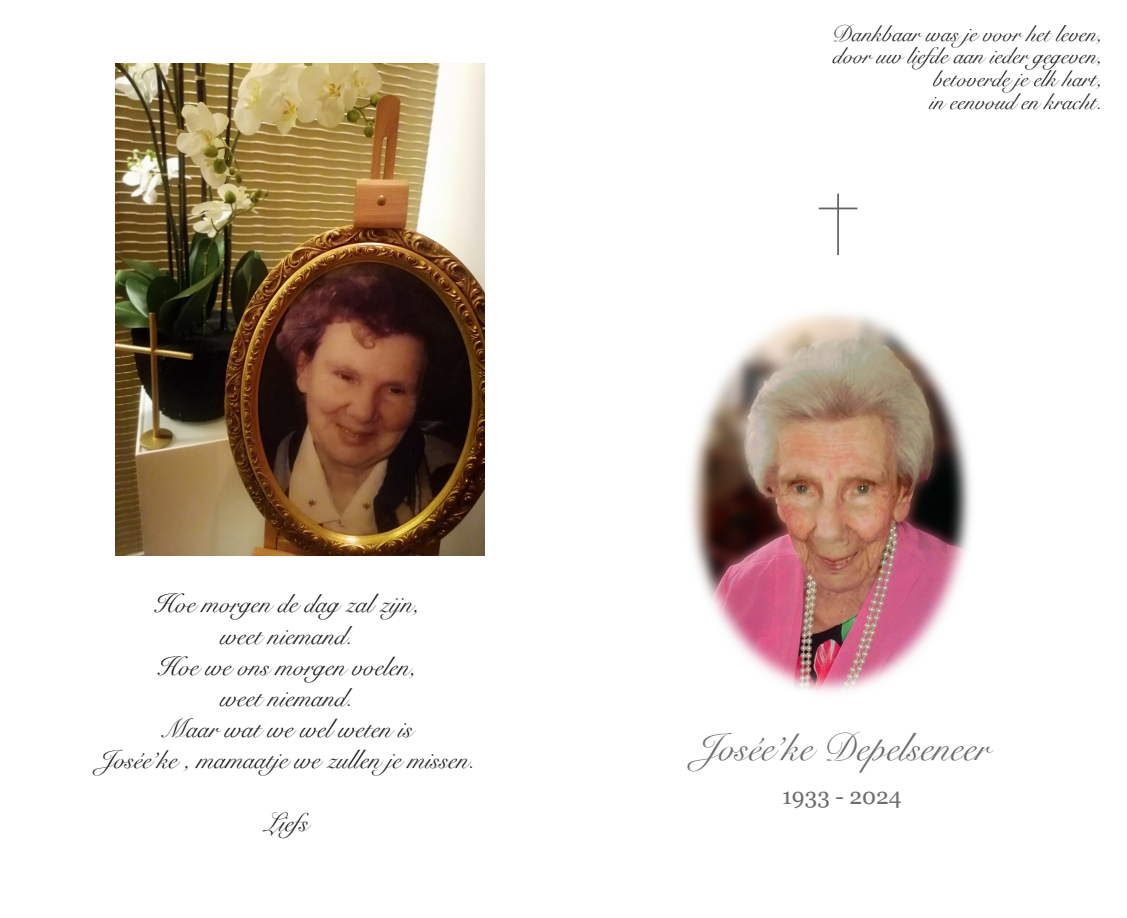
<style>
.page{position:relative;width:1127px;height:918px;background:#fff}
.page>*{position:absolute;margin:0;border:0;box-sizing:border-box;transform-origin:0 0}
.t1{font:38.5px "Snell Roundhand";color:#6c6d70}
.t2{font:26.07px "Snell Roundhand";color:#231f20}
.t3{font:22.75px "Snell Roundhand";color:#231f20}
.t4{font:22.75px "Georgia";color:#6c6d70}
</style>
<div class="page">
<hr style="left:837px;top:193px;width:1px;height:62px;background:#636366">
<hr style="left:818px;top:208px;width:39px;height:1px;background:#636366">
<img style="left:115px;top:64px;width:369px;height:492px">
<img style="left:689px;top:312px;width:283px;height:381px">
<p class="t2" style="left:153px;top:583px;width:267px">Hoe morgen de dag zal zijn,</p>
<p class="t2" style="left:220px;top:614px;width:134px">weet niemand.</p>
<p class="t2" style="left:157px;top:645px;width:260px">Hoe we ons morgen voelen,</p>
<p class="t2" style="left:220px;top:677px;width:134px">weet niemand.</p>
<p class="t2" style="left:160px;top:708px;width:253px">Maar wat we wel weten is</p>
<p class="t2" style="left:98px;top:739px;width:378px">Josée’ke , mamaatje we zullen je missen.</p>
<p class="t2" style="left:264px;top:801px;width:60px">Liefs</p>
<p class="t3" style="left:831px;top:15px;width:272px">Dankbaar was je voor het leven,</p>
<p class="t3" style="left:832px;top:38px;width:270px">door uw liefde aan ieder gegeven,</p>
<p class="t3" style="left:932px;top:61px;width:171px">betoverde je elk hart,</p>
<p class="t3" style="left:928px;top:84px;width:175px">in eenvoud en kracht.</p>
<p class="t1" style="left:694px;top:717px;width:295px">Josée’ke Depelseneer</p>
<p class="t4" style="left:782px;top:779px;width:121px">1933 - 2024</p>
</div>
